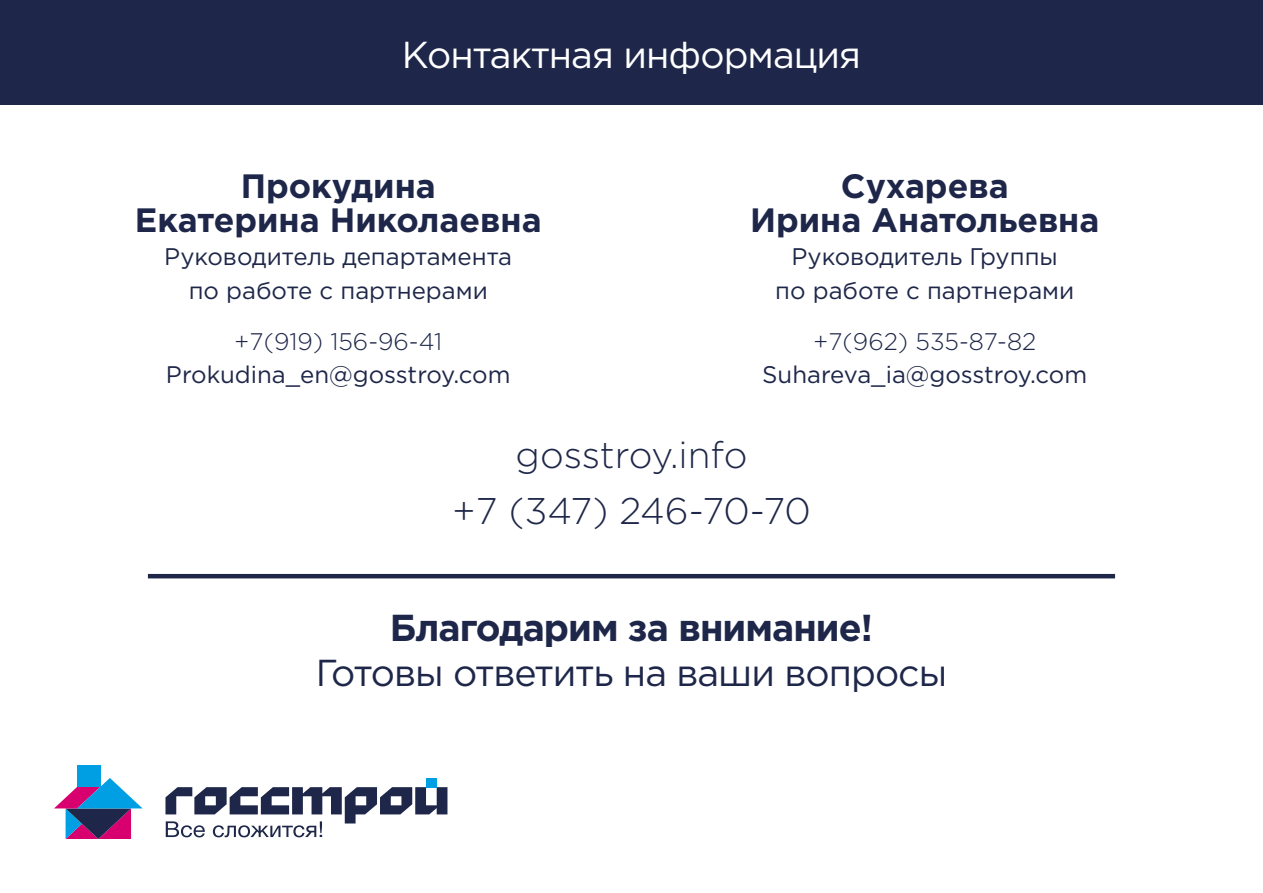
<style>
.page{position:relative;width:1263px;height:893px;background:#fff}
.page>*{position:absolute;margin:0;border:0;box-sizing:border-box;transform-origin:0 0}
.t1{font:37.5px "Gotham Pro";letter-spacing:-.025em;color:#1e2749}
.t2{font:700 37.5px "Gotham Pro";letter-spacing:-.025em;color:#1e2749}
.t3{font:37.5px "Gotham Pro";letter-spacing:-.025em;color:#fff}
.t4{font:300 37.2px/55.7px "Gotham Pro";letter-spacing:-.01em;color:#1e2749;text-align:center}
.t5{font:700 33.75px/33.8px "Gotham Pro";color:#1e2749;text-align:center}
.t6{font:24px/33.8px "Gotham Pro";color:#1e2749;text-align:center}
.t7{font:300 24px "Gotham Pro";color:#1e2749}
</style>
<div class="page">
<div style="left:0;top:0;width:1263px;height:104px;background:#1e2749"></div>
<div style="left:426px;top:778px;width:11px;height:9px;background:#009fe3"></div>
<svg style="left:165px;top:787px;width:282px;height:50px"></svg>
<svg style="left:54px;top:778px;width:89px;height:61px"></svg>
<div style="left:77px;top:765px;width:23px;height:22px;background:#009fe3"></div>
<hr style="left:148px;top:574px;width:967px;height:4px;background:#1e2749">
<h1 class="t3" style="left:402px;top:34px;width:461px">Контактная информация</h1>
<h3 class="t5" style="left:135px;top:168px;width:408px">Прокудина<br>Екатерина Николаевна</h3>
<p class="t6" style="left:164px;top:240px;width:349px">Руководитель департамента по работе с партнерами</p>
<p class="t7" style="left:234px;top:328px;width:210px">+7(919) 156-96-41</p>
<p class="t6" style="left:166px;top:358px;width:346px">Рrokudina_en@gosstroy.com</p>
<h3 class="t5" style="left:750px;top:168px;width:351px">Сухарева<br>Ирина Анатольевна</h3>
<p class="t6" style="left:775px;top:240px;width:301px">Руководитель Группы по работе с партнерами</p>
<p class="t7" style="left:813px;top:328px;width:225px">+7(962) 535-87-82</p>
<p class="t6" style="left:762px;top:358px;width:326px">Suhareva_ia@gosstroy.com</p>
<h2 class="t4" style="left:452px;top:428px;width:360px">gosstroy.info<br>+7 (347) 246-70-70</h2>
<h1 class="t2" style="left:390px;top:606px;width:484px">Благодарим за внимание!</h1>
<h1 class="t1" style="left:316px;top:652px;width:633px">Готовы ответить на ваши вопросы</h1>
</div>
